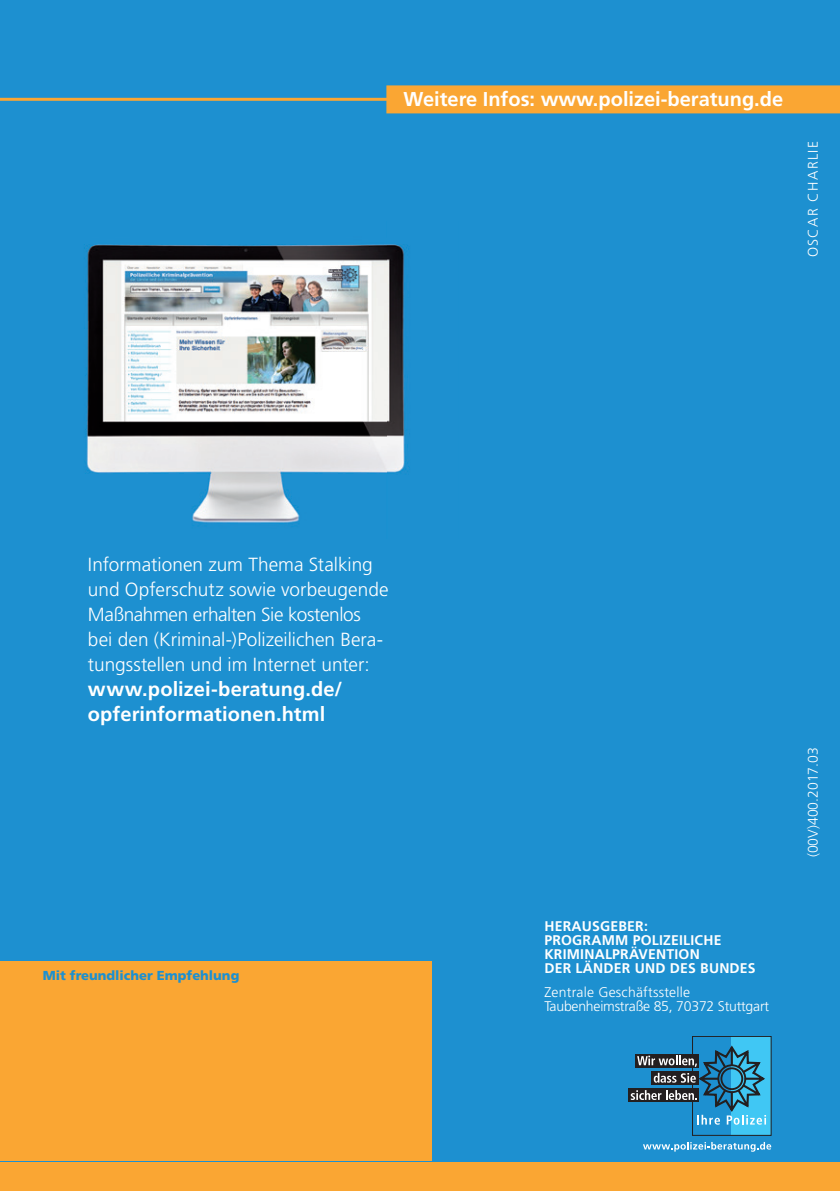
<style>
.page{position:relative;width:840px;height:1191px;background:#fff}
.page>*{position:absolute;margin:0;border:0;box-sizing:border-box;transform-origin:0 0}
.t1{font:700 20px/25px "Frutiger LT Std";color:#fff}
.t2{font:300 19px/25px "Frutiger LT Std";color:#fff}
.t3{font:300 14px/14px "Frutiger LT Std";color:#fff}
.t4{font:700 14px/14px "Frutiger LT Std";letter-spacing:.015em;color:#fff}
.t5{font:300 14px "Frutiger LT Std";letter-spacing:.1em;color:#fff}
.t6{font:900 13px "Frutiger LT Std";color:#1d90d0}
</style>
<div class="page">
<div style="left:0;top:0;width:839px;height:1191px;background:#1d90d0"></div>
<hr style="left:0;top:98px;width:400px;height:3px;background:#faa633">
<div style="left:0;top:961px;width:431px;height:199px;background:#faa633"></div>
<div style="left:386px;top:85px;width:453px;height:28px;background:#faa633"></div>
<div style="left:0;top:1162px;width:839px;height:29px;background:#faa633"></div>
<svg style="left:643px;top:1142px;width:127px;height:9px"></svg>
<div style="left:731px;top:1036px;width:39px;height:99px;background:#40c7f4"></div>
<div style="left:692px;top:1036px;width:79px;height:99px;border:1px solid #231f20"></div>
<div style="left:627px;top:1088px;width:71px;height:14px;background:#231f20"></div>
<svg style="left:630px;top:1043px;width:136px;height:81px"></svg>
<img style="left:84px;top:244px;width:326px;height:283px">
<p class="t1" style="left:403px;top:87px;width:381px">Weitere Infos: www.polizei-beratung.de</p>
<p class="t5" style="left:804px;top:257px;width:118px;rotate:-90deg">OSCAR CHARLIE</p>
<p class="t2" style="left:88px;top:552px;width:302px">Informationen zum Thema Stalking und Opferschutz sowie vorbeugende Maßnahmen erhalten Sie kostenlos bei den (Kriminal-)Polizeilichen Bera&shy;tungsstellen und im Internet unter:</p>
<p class="t1" style="left:88px;top:676px;width:256px">www.polizei-beratung.de/ opferinformationen.html</p>
<p class="t6" style="left:43px;top:967px;width:198px">Mit freundlicher Empfehlung</p>
<p class="t4" style="left:544px;top:919px;width:213px">HERAUSGEBER:<br>PROGRAMM POLIZEILICHE<br>KRIMINALPRÄ VENTION<br>DER LÄNDER UND DES BUNDES</p>
<p class="t3" style="left:544px;top:985px;width:226px">Zentrale Geschäftsstelle<br>Taubenheimstraße 85, 70372 Stuttgart</p>
<p class="t3" style="left:805px;top:857px;width:111px;rotate:-90deg">(00V)400.2017.03</p>
</div>
